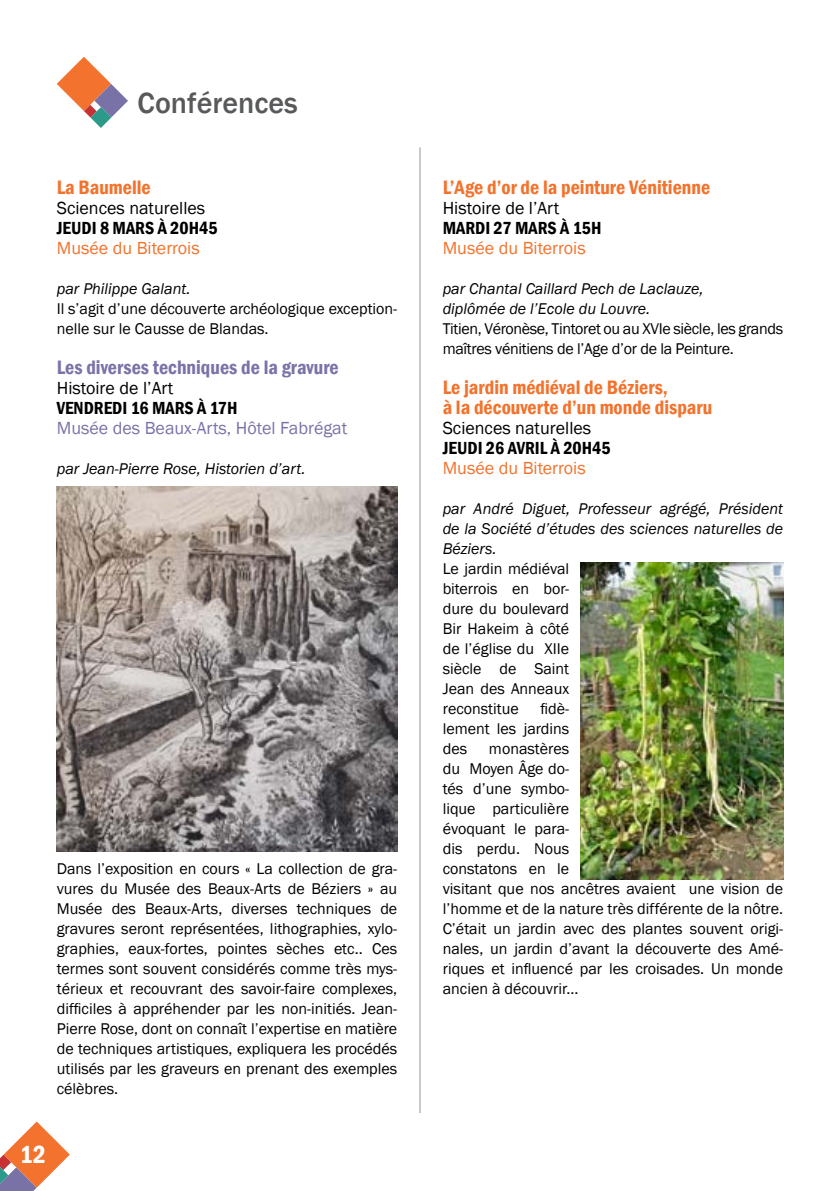
<style>
.page{position:relative;width:840px;height:1191px;background:#fff}
.page>*{position:absolute;margin:0;border:0;box-sizing:border-box;transform-origin:0 0}
.t1{font:500 30px "Franklin Gothic";color:#58595b}
.t2{font:600 condensed 25.6px "Franklin Gothic";color:#fff}
.t3{font:600 condensed 20px/20px "Franklin Gothic";color:#f3722c}
.t4{font:600 condensed 20px "Franklin Gothic";color:#7a73a8}
.t5{font:600 condensed 18px "Franklin Gothic";color:#000}
.t6{font:18px "Franklin Gothic";color:#000}
.t7{font:18px "Franklin Gothic";color:#f3722c}
.t8{font:18px "Franklin Gothic";color:#7a73a8}
.t9{font:16px/20px "Franklin Gothic";color:#000;text-align:justify}
.t10{font:italic 16px/20px "Franklin Gothic";color:#000}
.t11{font:16px/20px "Franklin Gothic";letter-spacing:-.02em;color:#000}
</style>
<div class="page">
<svg style="left:0;top:1121px;width:70px;height:70px"></svg>
<hr style="left:419px;top:147px;width:1px;height:966px;background:#939598">
<svg style="left:57px;top:57px;width:71px;height:71px"></svg>
<img style="left:57px;top:486px;width:340px;height:365px">
<img style="left:580px;top:563px;width:202px;height:316px">
<h1 class="t1" style="left:137px;top:85px;width:161px">Conférences</h1>
<p class="t3" style="left:57px;top:177px;width:95px">La Baumelle</p>
<p class="t6" style="left:57px;top:196px;width:150px">Sciences naturelles</p>
<p class="t5" style="left:57px;top:215px;width:162px">jeu di 8 mars à 20h45</p>
<p class="t7" style="left:57px;top:236px;width:144px">Musée du Biterrois</p>
<p class="t10" style="left:57px;top:279px;width:135px">par Philippe Galant.</p>
<p class="t9" style="left:57px;top:299px;width:342px">Il s’agit d’une découverte archéologique exception&shy;nelle sur le Causse de Blandas.</p>
<p class="t4" style="left:57px;top:353px;width:283px">Les diverses techniques de la gravure</p>
<p class="t6" style="left:57px;top:376px;width:118px">Histoire de l’Art</p>
<p class="t5" style="left:57px;top:395px;width:182px">Ven dredi 16 mars à 17h</p>
<p class="t8" style="left:57px;top:416px;width:292px">Musée des Beaux-Arts, Hôtel Fabrégat</p>
<p class="t10" style="left:57px;top:459px;width:250px">par Jean-Pierre Rose, Historien d’art.</p>
<p class="t9" style="left:57px;top:859px;width:342px">Dans l’exposition en cours « La collection de gra&shy;vures du Musée des Beaux-Arts de Béziers » au Musée des Beaux-Arts, diverses techniques de gravures seront représentées, lithographies, xylo&shy;graphies, eaux-fortes, pointes sèches etc.. Ces termes sont souvent considérés comme très mys&shy;térieux et recouvrant des savoir-faire complexes, difficiles à appréhender par les non-initiés. Jean-Pierre Rose, dont on connaît l’expertise en matière de techniques artistiques, expliquera les procédés utilisés par les graveurs en prenant des exemples célèbres.</p>
<h2 class="t2" style="left:20px;top:1137px;width:28px">12</h2>
<p class="t3" style="left:442px;top:177px;width:269px">L’Age d’or de la peinture Vénitienne</p>
<p class="t6" style="left:442px;top:196px;width:118px">Histoire de l’Art</p>
<p class="t5" style="left:442px;top:215px;width:160px">Mardi 27 mars à 15h</p>
<p class="t7" style="left:442px;top:236px;width:144px">Musée du Biterrois</p>
<p class="t10" style="left:442px;top:279px;width:262px">par Chantal Caillard Pech de Laclauze, diplômée de l’Ecole du Louvre.</p>
<p class="t11" style="left:442px;top:319px;width:342px">Titien, Véronèse, Tintoret ou au XVIe siècle, les grands maîtres vénitiens de l’Age d’or de la Peinture.</p>
<p class="t3" style="left:442px;top:377px;width:271px">Le jardin médiéval de Béziers,<br>à la découverte d’un monde disparu</p>
<p class="t6" style="left:442px;top:416px;width:150px">Sciences naturelles</p>
<p class="t5" style="left:442px;top:435px;width:169px">Jeu di 26 avril à 20h45</p>
<p class="t7" style="left:442px;top:456px;width:144px">Musée du Biterrois</p>
<p class="t10" style="left:442px;top:499px;width:342px;text-align:justify">par André Diguet, Professeur agrégé, Président de la Société d’études des sciences naturelles de Béziers.</p>
<p class="t9" style="left:442px;top:559px;width:128px">Le jardin médiéval biterrois en bor&shy;dure du boulevard Bir Hakeim à côté de l’église du XIIe siècle de Saint Jean des Anneaux reconstitue</p>
<p class="t9" style="left:442px;top:699px;width:128px;text-indent:98px">fidè&shy;lement les jardins des</p>
<p class="t9" style="left:442px;top:739px;width:342px;text-align:left;text-indent:46px">monastères<br>du Moyen Âge do-<br>tés d’une symbo-<br>lique particulière<br>évoquant le para-<br>dis perdu. Nous<br>constatons en le<br>visitant que nos ancêtres avaient une vision de l’homme et de la nature très différente de la nôtre.<br>C’était un jardin avec des plantes souvent origi&shy;nales, un jardin d’avant la découverte des Amé&shy;riques et influencé par les croisades. Un monde ancien à découvrir...</p>
</div>
